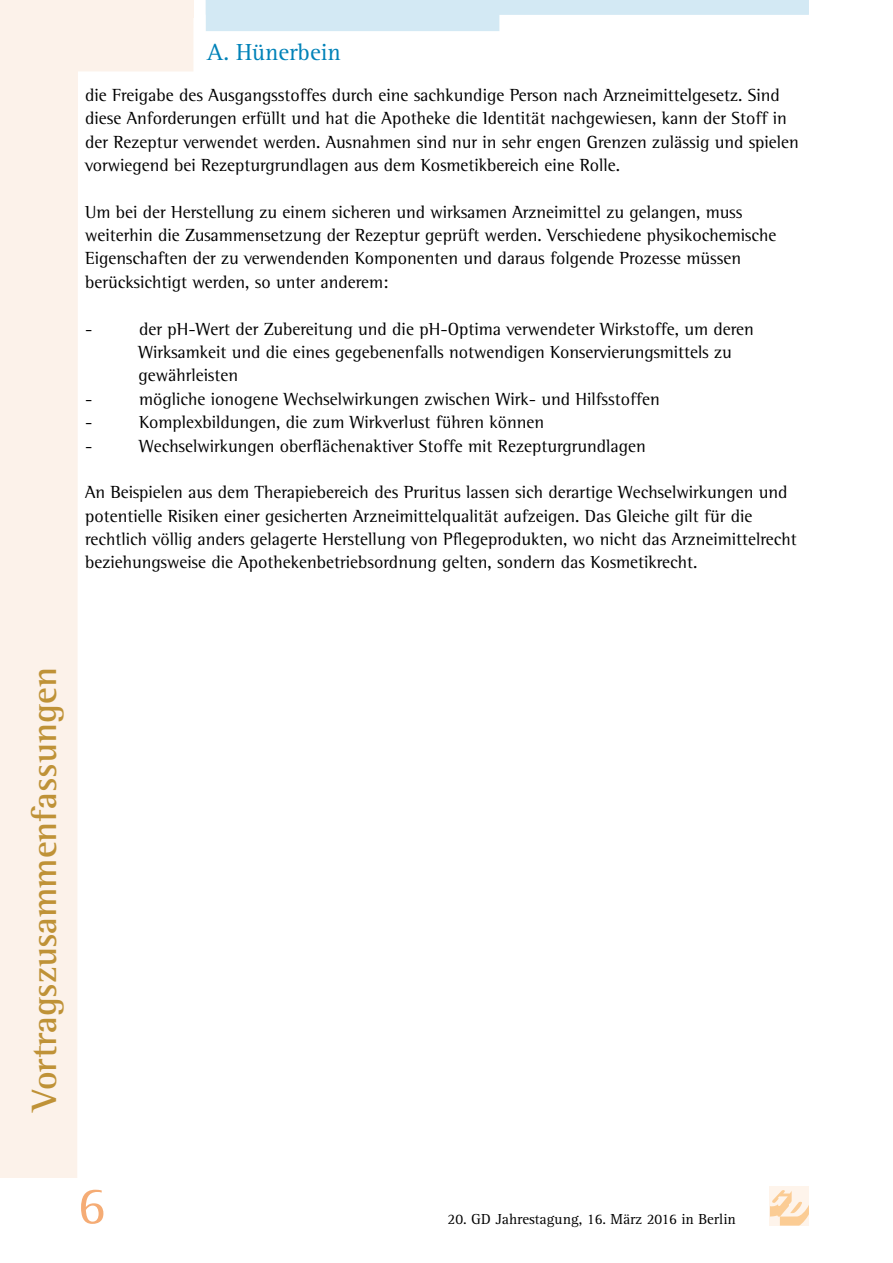
<style>
.page{position:relative;width:893px;height:1263px;background:#fff}
.page>*{position:absolute;margin:0;border:0;box-sizing:border-box;transform-origin:0 0}
.t1{font:54px "Agfa Rotis Serif";color:#f5ac75}
.t2{font:700 36px "Agfa Rotis Semi Serif";color:#bf9237}
.t3{font:24px "Agfa Rotis Serif";color:#0082b8}
.t4{font:18px/23.4px "Agfa Rotis Semi Serif";color:#000}
.t5{font:15px "Agfa Rotis Serif";color:#000}
</style>
<div class="page">
<div style="left:770px;top:1186px;width:39px;height:39px;background:#fef4eb"></div>
<svg style="left:770px;top:1190px;width:39px;height:35px"></svg>
<svg style="left:0;top:0;width:194px;height:1178px"></svg>
<div style="left:0;top:0;width:193px;height:17px;background:#fcf2ea"></div>
<svg style="left:206px;top:0;width:603px;height:31px"></svg>
<h3 class="t3" style="left:207px;top:38px;width:135px">A. Hünerbein</h3>
<p class="t4" style="left:85px;top:83px;width:715px">die Freigabe des Ausgangsstoffes durch eine sachkundige Person nach Arzneimittelgesetz. Sind diese Anforderungen erfüllt und hat die Apotheke die Identität nachgewiesen, kann der Stoff in der Rezeptur verwendet werden. Ausnahmen sind nur in sehr engen Grenzen zulässig und spielen vorwiegend bei Rezepturgrundlagen aus dem Kosmetikbereich eine Rolle.</p>
<p class="t4" style="left:85px;top:200px;width:693px">Um bei der Herstellung zu einem sicheren und wirksamen Arzneimittel zu gelangen, muss weiterhin die Zusammensetzung der Rezeptur geprüft werden. Verschiedene physikochemische Eigenschaften der zu verwendenden Komponenten und daraus folgende Prozesse müssen berücksichtigt werden, so unter anderem:</p>
<p class="t4" style="left:85px;top:317px;width:9px">-</p>
<p class="t4" style="left:139px;top:317px;width:617px">der pH-Wert der Zubereitung und die pH-Optima verwendeter Wirkstoffe, um deren<br>Wirksamkeit und die eines gegebenenfalls notwendigen Konservierungsmittels zu gewährleisten</p>
<p class="t4" style="left:85px;top:387px;width:9px">-</p>
<p class="t4" style="left:139px;top:387px;width:522px">mögliche ionogene Wechselwirkungen zwischen Wirk- und Hilfsstoffen</p>
<p class="t4" style="left:85px;top:410px;width:9px">-</p>
<p class="t4" style="left:139px;top:410px;width:406px">Komplexbildungen, die zum Wirkverlust führen können</p>
<p class="t4" style="left:85px;top:434px;width:9px">-</p>
<p class="t4" style="left:139px;top:434px;width:508px">Wechselwirkungen oberflächenaktiver Stoffe mit Rezepturgrundlagen</p>
<p class="t4" style="left:85px;top:480px;width:713px">An Beispielen aus dem Therapiebereich des Pruritus lassen sich derartige Wechselwirkungen und potentielle Risiken einer gesicherten Arzneimittelqualität aufzeigen. Das Gleiche gilt für die rechtlich völlig anders gelagerte Herstellung von Pflegeprodukten, wo nicht das Arzneimittelrecht beziehungsweise die Apothekenbetriebsordnung gelten, sondern das Kosmetikrecht.</p>
<h2 class="t2" style="left:23px;top:1111px;width:445px;rotate:-90deg">Vortragszusammenfassungen</h2>
<h1 class="t1" style="left:78px;top:1175px;width:30px">6</h1>
<p class="t5" style="left:448px;top:1210px;width:290px">20. GD Jahrestagung, 16. März 2016 in Berlin</p>
</div>
